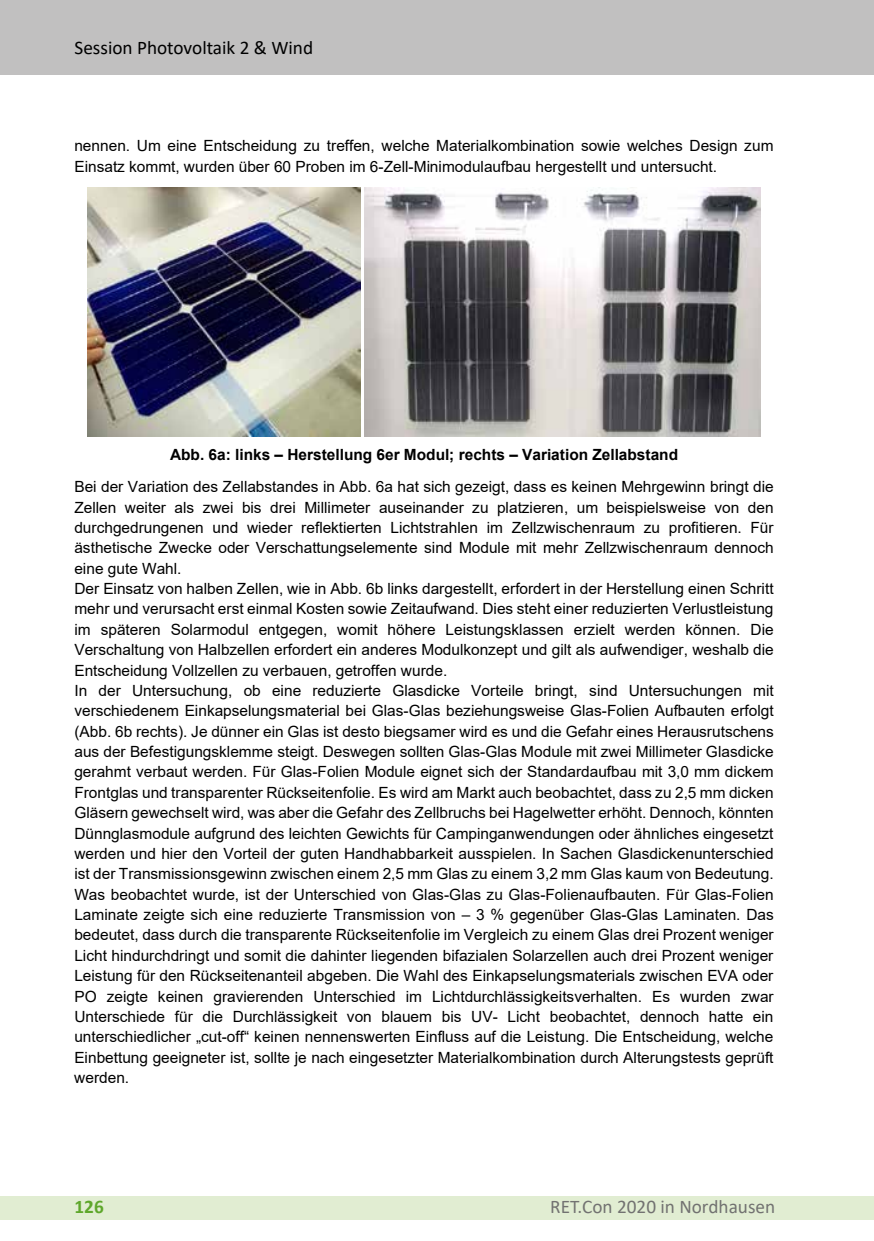
<style>
.page{position:relative;width:874px;height:1241px;background:#fff}
.page>*{position:absolute;margin:0;border:0;box-sizing:border-box;transform-origin:0 0}
.t1{font:19.25px "Calibri";color:#000}
.t2{font:19.25px "Calibri";color:#727271}
.t3{font:700 19.25px "Calibri";color:#5ea72b}
.t4{font:15.4px/20.3px "Arial";color:#000}
.t5{font:700 15.4px "Arial";color:#000}
</style>
<div class="page">
<div style="left:0;top:1196px;width:873px;height:23px;background:#e1edd2"></div>
<div style="left:0;top:0;width:873px;height:74px;background:#c1c0c0"></div>
<img style="left:88px;top:188px;width:272px;height:248px">
<img style="left:364px;top:188px;width:395px;height:248px">
<p class="t1" style="left:74px;top:34px;width:240px">Session Photovoltaik 2 &amp; Wind</p>
<p class="t4" style="left:74px;top:135px;width:700px">nennen. Um eine Entscheidung zu treffen, welche Materialkombination sowie welches Design zum<br>Einsatz kommt, wurden über 60 Proben im 6-Zell-Minimodulaufbau hergestellt und untersucht.</p>
<p class="t5" style="left:170px;top:443px;width:509px">Abb. 6a: links – Herstellung 6er Modul; rechts – Variation Zellabstand</p>
<p class="t4" style="left:74px;top:476px;width:700px">Bei der Variation des Zellabstandes in Abb. 6a hat sich gezeigt, dass es keinen Mehrgewinn bringt die Zellen weiter als zwei bis drei Millimeter auseinander zu platzieren, um beispielsweise von den durchgedrungenen und wieder reflektierten Lichtstrahlen im Zellzwischenraum zu profitieren. Für ästhetische Zwecke oder Verschattungselemente sind Module mit mehr Zellzwischenraum dennoch eine gute Wahl.<br>Der Einsatz von halben Zellen, wie in Abb. 6b links dargestellt, erfordert in der Herstellung einen Schritt mehr und verursacht erst einmal Kosten sowie Zeitaufwand. Dies steht einer reduzierten Verlustleistung im späteren Solarmodul entgegen, womit höhere Leistungsklassen erzielt werden können. Die Verschaltung von Halbzellen erfordert ein anderes Modulkonzept und gilt als aufwendiger, weshalb die Entscheidung Vollzellen zu verbauen, getroffen wurde.<br>In der Untersuchung, ob eine reduzierte Glasdicke Vorteile bringt, sind Untersuchungen mit verschiedenem Einkapselungsmaterial bei Glas-Glas beziehungsweise Glas-Folien Aufbauten erfolgt (Abb. 6b rechts). Je dünner ein Glas ist desto biegsamer wird es und die Gefahr eines Herausrutschens aus der Befestigungsklemme steigt. Deswegen sollten Glas-Glas Module mit zwei Millimeter Glasdicke gerahmt verbaut werden. Für Glas-Folien Module eignet sich der Standardaufbau mit 3,0 mm dickem Frontglas und transparenter Rückseitenfolie. Es wird am Markt auch beobachtet, dass zu 2,5 mm dicken Gläsern gewechselt wird, was aber die Gefahr des Zellbruchs bei Hagelwetter erhöht. Dennoch, könnten Dünnglasmodule aufgrund des leichten Gewichts für Campinganwendungen oder ähnliches eingesetzt werden und hier den Vorteil der guten Handhabbarkeit ausspielen. In Sachen Glasdickenunterschied ist der Transmissionsgewinn zwischen einem 2,5 mm Glas zu einem 3,2 mm Glas kaum von Bedeutung.<br>Was beobachtet wurde, ist der Unterschied von Glas-Glas zu Glas-Folienaufbauten. Für Glas-Folien Laminate zeigte sich eine reduzierte Transmission von – 3 % gegenüber Glas-Glas Laminaten. Das bedeutet, dass durch die transparente Rückseitenfolie im Vergleich zu einem Glas drei Prozent weniger Licht hindurchdringt und somit die dahinter liegenden bifazialen Solarzellen auch drei Prozent weniger Leistung für den Rückseitenanteil abgeben. Die Wahl des Einkapselungsmaterials zwischen EVA oder PO zeigte keinen gravierenden Unterschied im Lichtdurchlässigkeitsverhalten. Es wurden zwar Unterschiede für die Durchlässigkeit von blauem bis UV- Licht beobachtet, dennoch hatte ein unterschiedlicher „cut-off“ keinen nennenswerten Einfluss auf die Leistung. Die Entscheidung, welche Einbettung geeigneter ist, sollte je nach eingesetzter Materialkombination durch Alterungstests geprüft werden.</p>
<p class="t3" style="left:74px;top:1192px;width:31px">126</p>
<p class="t2" style="left:550px;top:1193px;width:226px">RET.Con 2020 in Nordhausen</p>
</div>
